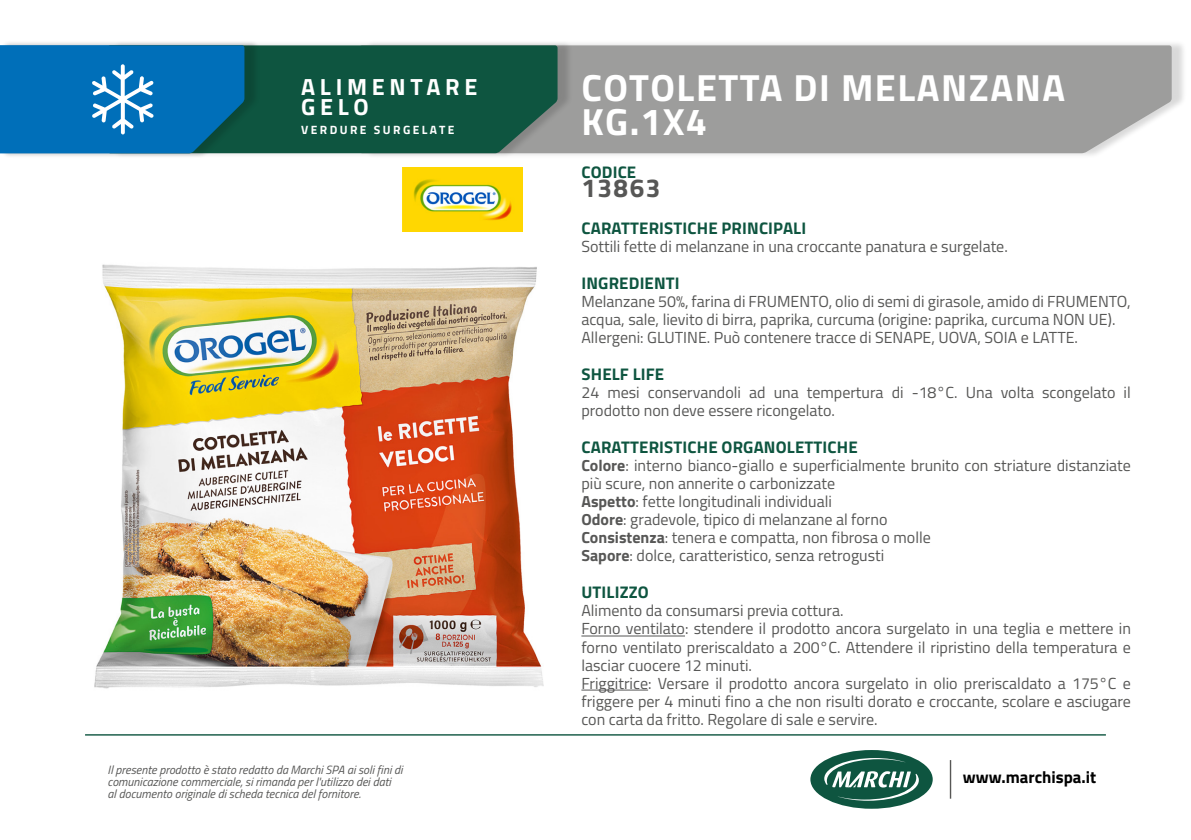
<style>
.page{position:relative;width:1191px;height:840px;background:#fff}
.page>*{position:absolute;margin:0;border:0;box-sizing:border-box;transform-origin:0 0}
.t1{font:700 37.8px/34.2px "Titillium Web";letter-spacing:.04em;color:#fff}
.t2{font:700 26px "Titillium Web";letter-spacing:.06em;color:#575756}
.t3{font:700 23.4px "Titillium Web";letter-spacing:.2em;color:#fff}
.t4{font:700 16.8px "Titillium Web";letter-spacing:.01em;color:#0e5540}
.t5{font:700 16.8px "Titillium Web";color:#000}
.t6{font:16px/18px "Titillium Web";color:#575756}
.t7{font:italic 12px/12px "Titillium Web";color:#575756}
.t8{font:700 12px "Titillium Web";letter-spacing:.2em;color:#fff}
.s1{font-weight:700}
</style>
<div class="page">
<img style="left:94px;top:264px;width:450px;height:425px">
<div style="left:364px;top:40px;width:823px;height:119px;background:#000;opacity:.15"></div>
<div style="left:573px;top:45px;width:598px;height:108px;background:#9d9d9c"></div>
<div style="left:112px;top:40px;width:461px;height:119px;background:#000;opacity:.15"></div>
<div style="left:260px;top:45px;width:297px;height:108px;background:#0e5540"></div>
<div style="left:0;top:40px;width:260px;height:119px;background:#000;opacity:.15"></div>
<svg style="left:0;top:45px;width:244px;height:108px"></svg>
<hr style="left:581px;top:635px;width:104px;height:1px;background:#575756">
<hr style="left:581px;top:689px;width:67px;height:1px;background:#575756">
<img style="left:403px;top:167px;width:120px;height:65px">
<hr style="left:949px;top:759px;width:2px;height:39px;background:#575756">
<div style="left:810px;top:749px;width:122px;height:59px;background:#0e5540;border-radius:50%"></div>
<svg style="left:824px;top:757px;width:95px;height:43px"></svg>
<hr style="left:85px;top:733px;width:1021px;height:2px;background:#0e5540">
<p class="t3" style="left:301px;top:69px;width:178px">ALIMENTARE</p>
<p class="t3" style="left:301px;top:89px;width:69px">GELO</p>
<p class="t8" style="left:301px;top:121px;width:155px">VERDURE SURGELATE</p>
<p class="t7" style="left:108px;top:762px;width:296px">Il presente prodotto è stato redatto da Marchi SPA ai soli fini di comunicazione commerciale, si rimanda per l'utilizzo dei dati<br>al documento originale di scheda tecnica del fornitore.</p>
<p class="t1" style="left:581px;top:69px;width:485px">COTOLETTA DI MELANZANA<br>KG.1X4</p>
<p class="t4" style="left:581px;top:159px;width:56px">CODICE</p>
<p class="t2" style="left:581px;top:168px;width:81px">13863</p>
<p class="t4" style="left:581px;top:215px;width:226px">CARATTERISTICHE PRINCIPALI</p>
<p class="t6" style="left:581px;top:236px;width:428px">Sottili fette di melanzane in una croccante panatura e surgelate.</p>
<p class="t4" style="left:581px;top:270px;width:100px">INGREDIENTI</p>
<p class="t6" style="left:581px;top:291px;width:551px">Melanzane 50%, farina di FRUMENTO, olio di semi di girasole, amido di FRUMENTO, acqua, sale, lievito di birra, paprika, curcuma (origine: paprika, curcuma NON UE).</p>
<p class="t6" style="left:581px;top:327px;width:498px">Allergeni: GLUTINE. Può contenere tracce di SENAPE, UOVA, SOIA e LATTE.</p>
<p class="t4" style="left:581px;top:361px;width:84px">SHELF LIFE</p>
<p class="t6" style="left:581px;top:382px;width:551px">24 mesi conservandoli ad una tempertura di -18°C. Una volta scongelato il prodotto non deve essere ricongelato.</p>
<p class="t4" style="left:581px;top:434px;width:278px">CARATTERISTICHE ORGANOLETTICHE</p>
<p class="t6" style="left:581px;top:455px;width:551px"><span class="s1">Colore</span>: interno bianco-giallo e superficialmente brunito con striature distanziate più scure, non annerite o carbonizzate</p>
<p class="t6" style="left:581px;top:491px;width:252px"><span class="s1">Aspetto</span>: fette longitudinali individuali</p>
<p class="t6" style="left:581px;top:509px;width:307px"><span class="s1">Odore</span>: gradevole, tipico di melanzane al forno</p>
<p class="t6" style="left:581px;top:527px;width:351px"><span class="s1">Consistenza</span>: tenera e compatta, non fibrosa o molle</p>
<p class="t6" style="left:581px;top:545px;width:304px"><span class="s1">Sapore</span>: dolce, caratteristico, senza retrogusti</p>
<p class="t4" style="left:581px;top:579px;width:69px">UTILIZZO</p>
<p class="t6" style="left:581px;top:600px;width:264px">Alimento da consumarsi previa cottura.</p>
<p class="t6" style="left:581px;top:618px;width:551px;text-align:justify">Forno ventilato: stendere il prodotto ancora surgelato in una teglia e mettere in forno ventilato preriscaldato a 200°C. Attendere il ripristino della temperatura e lasciar cuocere 12 minuti.</p>
<p class="t6" style="left:581px;top:672px;width:551px;text-align:justify">Friggitrice: Versare il prodotto ancora surgelato in olio preriscaldato a 175°C e friggere per 4 minuti fino a che non risulti dorato e croccante, scolare e asciugare con carta da fritto. Regolare di sale e servire.</p>
<p class="t5" style="left:963px;top:764px;width:135px">www.marchispa.it</p>
</div>
